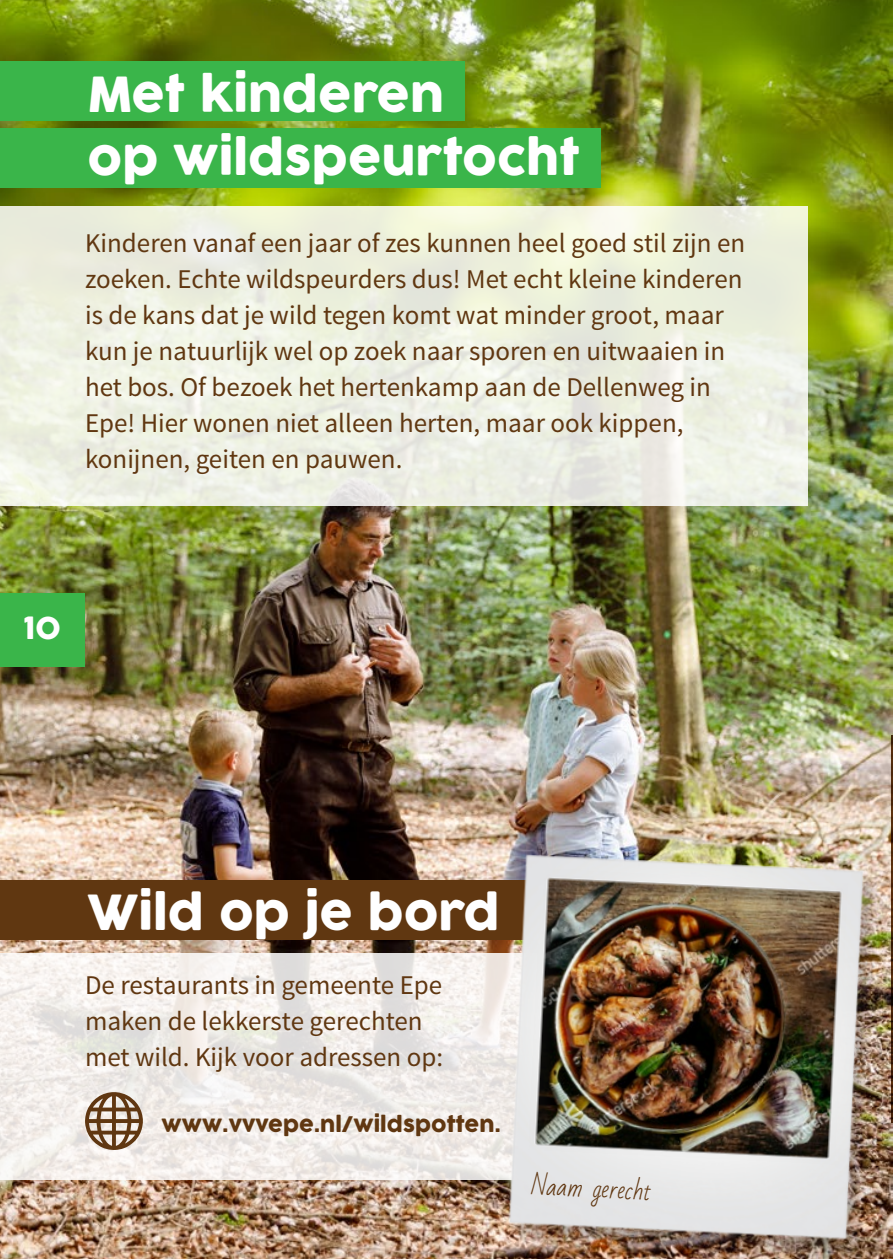
<style>
.page{position:relative;width:893px;height:1259px;background:#fff}
.page>*{position:absolute;margin:0;border:0;box-sizing:border-box;transform-origin:0 0}
.t1{font:47.4px/63px "COCOGOOSE";color:#fff}
.t2{font:30px "COCOGOOSE";color:#fff}
.t3{font:27px/36px "Source Sans Pro";color:#603711}
.t4{font:23.1px "Bad Script";color:#603711}
.t5{font:21px "COCOGOOSE";color:#603711}
</style>
<div class="page">
<img style="left:0;top:0;width:893px;height:1259px">
<div style="left:0;top:593px;width:85px;height:73px;background:#3ab54a"></div>
<hr style="left:891px;top:736px;width:2px;height:387px;background:#603711">
<div style="left:0;top:62px;width:465px;height:59px;background:#3ab54a"></div>
<div style="left:0;top:129px;width:600px;height:59px;background:#3ab54a"></div>
<div style="left:0;top:880px;width:541px;height:60px;background:#603711"></div>
<svg style="left:0;top:206px;width:808px;height:299px;background:#edefe1"></svg>
<svg style="left:0;top:953px;width:486px;height:227px;fill:#f2ede9"></svg>
<svg style="left:85px;top:1092px;width:58px;height:58px;background:#a9937e"></svg>
<img style="left:486px;top:837px;width:392px;height:422px">
<hr style="left:892px;top:1123px;width:1px;height:136px;background:#67cef5">
<h1 class="t1" style="left:88px;top:63px;width:494px">Met kinderen<br>op wildspeurtocht</h1>
<p class="t3" style="left:85px;top:225px;width:662px">Kinderen vanaf een jaar of zes kunnen heel goed stil zijn en zoeken. Echte wildspeurders dus! Met echt kleine kinderen is de kans dat je wild tegen komt wat minder groot, maar kun je natuurlijk wel op zoek naar sporen en uitwaaien in het bos. Of bezoek het hertenkamp aan de Dellenweg in Epe! Hier wonen niet alleen herten, maar ook kippen, konijnen, geiten en pauwen.</p>
<p class="t2" style="left:24px;top:605px;width:39px">10</p>
<h1 class="t1" style="left:88px;top:882px;width:414px">Wild op je bord</h1>
<p class="t3" style="left:85px;top:968px;width:360px">De restaurants in gemeente Epe maken de lekkerste gerechten met wild. Kijk voor adressen op:</p>
<p class="t5" style="left:162px;top:1109px;width:341px">www.vvvepe.nl/wildspotten.</p>
<p class="t4" style="left:532px;top:1172px;width:121px;rotate:3deg">Naam gerecht</p>
</div>
